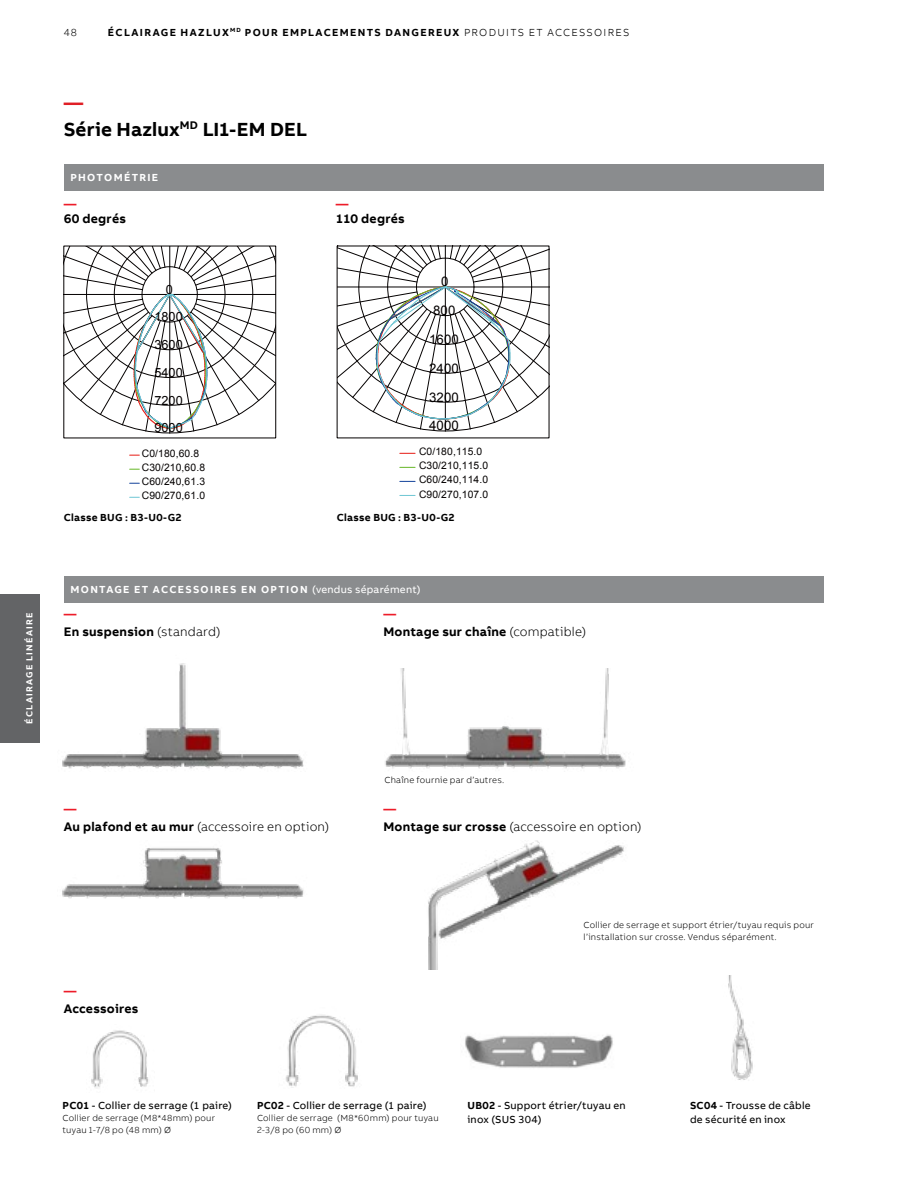
<style>
.page{position:relative;width:918px;height:1188px;background:#fff}
.page>*{position:absolute;margin:0;border:0;box-sizing:border-box;transform-origin:0 0}
.t1{font:700 19.5px/27px "AB Bvoice";letter-spacing:.005em;color:#000}
.t2{font:13.2px/28.8px "Arial";color:#040000;text-align:center}
.t3{font:700 12.75px/18px "AB Bvoice";letter-spacing:.02em;color:#000}
.t4{font:300 12.75px/18px "AB Bvoice";letter-spacing:.005em;color:#000}
.t5{font:12.75px/27.8px "Arial";color:#040000;text-align:center}
.t6{font:700 12.75px "AB Bvoice";color:#ed1c29}
.t7{font:10.5px/13.5px "AB Bvoice";letter-spacing:.02em;color:#000}
.t8{font:700 10.5px "AB Bvoice";letter-spacing:.12em;color:#000}
.t9{font:700 10.5px "AB Bvoice";letter-spacing:.125em;color:#fff}
.t10{font:700 10.5px "AB Bvoice";letter-spacing:.025em;color:#000}
.t11{font:300 10.5px "AB Bvoice";color:#000}
.t12{font:10.35px/14.1px "Arial";letter-spacing:.01em;color:#040000}
.t13{font:300 9px/12px "AB Bvoice";letter-spacing:.025em;color:#000}
.t14{font:700 9px "AB Bvoice";letter-spacing:.135em;color:#fff}
.s1{font-weight:300}
.s2{color:#e01f26}
.s3{font-weight:400}
.s4{color:#ed1c29}
.s5{font-weight:700;color:#ed1c29}
.s6{font-weight:700}
</style>
<div class="page">
<svg style="left:400px;top:453px;width:15px;height:1px"></svg>
<svg style="left:400px;top:467px;width:15px;height:1px"></svg>
<svg style="left:400px;top:481px;width:15px;height:1px"></svg>
<svg style="left:400px;top:495px;width:15px;height:1px"></svg>
<svg style="left:337px;top:246px;width:212px;height:186px"></svg>
<svg style="left:64px;top:246px;width:212px;height:188px"></svg>
<img style="left:728px;top:975px;width:25px;height:105px">
<img style="left:62px;top:848px;width:242px;height:51px">
<img style="left:385px;top:668px;width:241px;height:101px">
<img style="left:62px;top:663px;width:242px;height:106px">
<img style="left:428px;top:840px;width:196px;height:129px">
<img style="left:91px;top:1030px;width:58px;height:58px">
<img style="left:285px;top:1014px;width:73px;height:74px">
<img style="left:465px;top:1034px;width:148px;height:34px">
<div style="left:64px;top:164px;width:760px;height:27px;background:#8a8c8e"></div>
<div style="left:64px;top:576px;width:760px;height:27px;background:#8a8c8e"></div>
<div style="left:0;top:594px;width:40px;height:148px;background:#636466"></div>
<p class="t14" style="left:24px;top:724px;width:112px;rotate:-90deg">ÉCLAIRAGE LINÉAIRE</p>
<p class="t11" style="left:64px;top:26px;width:15px">48</p>
<p class="t8" style="left:108px;top:25px;width:523px">ÉCLAIRAGE HAZLUX<sup>MD</sup> POUR EMPLACEMENTS DANGEREUX <span class="s1">PRODUITS ET ACCESSOIRES</span></p>
<h1 class="t1" style="left:64px;top:89px;width:245px"><span class="s2">—<br></span>Série Hazlux<sup>MD</sup> LI1-EM DEL</h1>
<p class="t9" style="left:71px;top:171px;width:89px">PHOTOMÉTRIE</p>
<h3 class="t6" style="left:64px;top:195px;width:14px">—</h3>
<h3 class="t3" style="left:64px;top:210px;width:64px">60 degrés</h3>
<h3 class="t5" style="left:154px;top:275px;width:30px">0<br>1800<br>3600<br>5400<br>7200<br>9000</h3>
<p class="t12" style="left:142px;top:447px;width:65px">C0/180,60.8<br>C30/210,60.8<br>C60/240,61.3<br>C90/270,61.0</p>
<h3 class="t6" style="left:336px;top:195px;width:14px">—</h3>
<h3 class="t3" style="left:336px;top:210px;width:70px">110 degrés</h3>
<h2 class="t2" style="left:429px;top:267px;width:31px">0<br>800<br>1600<br>2400<br>3200<br>4000</h2>
<p class="t12" style="left:419px;top:445px;width:71px">C0/180,115.0<br>C30/210,115.0<br>C60/240,114.0<br>C90/270,107.0</p>
<p class="t10" style="left:64px;top:510px;width:119px">Classe BUG : B3-U0-G2</p>
<p class="t10" style="left:337px;top:510px;width:119px">Classe BUG : B3-U0-G2</p>
<p class="t9" style="left:71px;top:583px;width:352px">MONTAGE ET ACCESSOIRES EN OPTION <span class="s3">(vendus séparément)</span></p>
<h3 class="t3" style="left:64px;top:605px;width:158px"><span class="s4">—<br></span>En suspension <span class="s1">(standard)</span></h3>
<h3 class="t4" style="left:64px;top:799px;width:267px"><span class="s5">—<br></span><span class="s6">Au plafond et au mur</span> (accessoire en option)</h3>
<h3 class="t3" style="left:383px;top:605px;width:204px"><span class="s4">—<br></span>Montage sur chaîne <span class="s1">(compatible)</span></h3>
<p class="t13" style="left:385px;top:774px;width:121px">Chaîne fournie par d’autres.</p>
<h3 class="t4" style="left:383px;top:799px;width:260px"><span class="s5">—<br></span><span class="s6">Montage sur crosse</span> (accessoire en option)</h3>
<h3 class="t6" style="left:64px;top:983px;width:14px">—</h3>
<h3 class="t3" style="left:64px;top:1000px;width:76px">Accessoires</h3>
<p class="t13" style="left:584px;top:919px;width:232px">Collier de serrage et support étrier/tuyau requis pour l’installation sur crosse. Vendus séparément.</p>
<p class="t7" style="left:63px;top:1099px;width:171px"><span class="s6">PC01</span> - Collier de serrage (1 paire)</p>
<p class="t13" style="left:63px;top:1112px;width:154px">Collier de serrage (M8*48mm) pour tuyau 1-7/8 po (48 mm) Ø</p>
<p class="t7" style="left:257px;top:1099px;width:171px"><span class="s6">PC02</span> - Collier de serrage (1 paire)</p>
<p class="t13" style="left:257px;top:1112px;width:183px">Collier de serrage (M8*60mm) pour tuyau<br>2-3/8 po (60 mm) Ø</p>
<p class="t7" style="left:468px;top:1099px;width:160px"><span class="s6">UB02</span> - Support étrier/tuyau en inox (SUS 304)</p>
<p class="t7" style="left:690px;top:1099px;width:122px"><span class="s6">SC04</span> - Trousse de câble de sécurité en inox</p>
</div>
